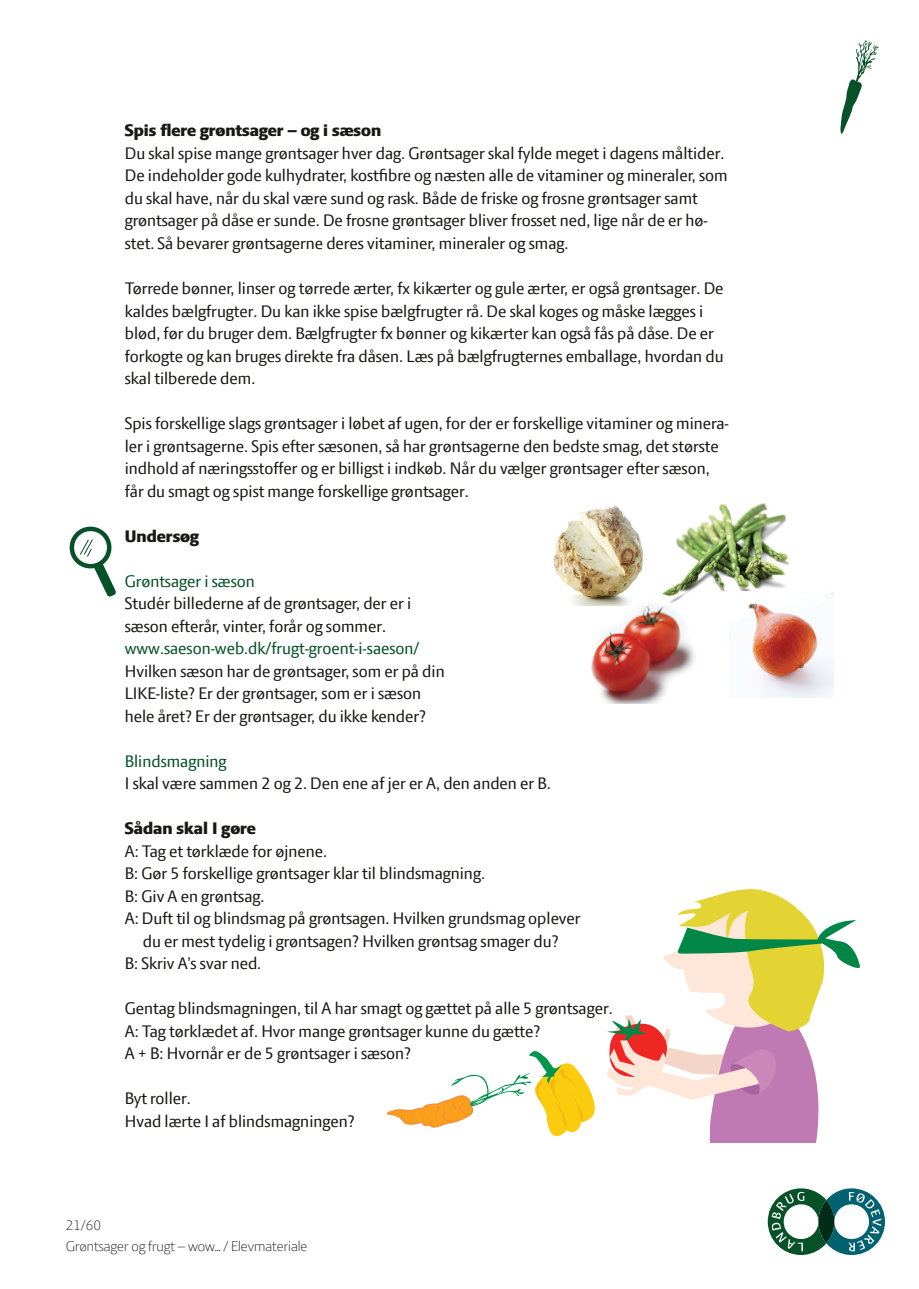
<style>
.page{position:relative;width:919px;height:1289px;background:#fff}
.page>*{position:absolute;margin:0;border:0;box-sizing:border-box;transform-origin:0 0}
.t1{font:18px/22.5px "LF Press Sans";color:#181817}
.t2{font:18px/22.5px "LF Press Sans";color:#075128}
.t3{font:800 18px "LF Press Sans";color:#181817}
.t4{font:300 15px/20.4px "LF Press Sans";color:#181817}
.s1{color:#181817}
</style>
<div class="page">
<svg style="left:767px;top:1188px;width:117px;height:66px"></svg>
<img style="left:587px;top:604px;width:108px;height:100px">
<img style="left:554px;top:506px;width:93px;height:99px">
<img style="left:660px;top:503px;width:130px;height:102px">
<img style="left:729px;top:591px;width:104px;height:106px">
<svg style="left:607px;top:889px;width:253px;height:253px"></svg>
<svg style="left:385px;top:1051px;width:210px;height:85px"></svg>
<svg style="left:840px;top:40px;width:38px;height:94px"></svg>
<svg style="left:69px;top:526px;width:47px;height:71px"></svg>
<p class="t3" style="left:125px;top:120px;width:258px">Spis flere grøntsager – og i sæson</p>
<p class="t1" style="left:125px;top:142px;width:604px">Du skal spise mange grøntsager hver dag. Grøntsager skal fylde meget i dagens måltider.<br>De indeholder gode kulhydrater, kostfibre og næsten alle de vitaminer og mineraler, som du skal have, når du skal være sund og rask. Både de friske og frosne grøntsager samt grøntsager på dåse er sunde. De frosne grøntsager bliver frosset ned, lige når de er hø&shy;stet. Så bevarer grøntsagerne deres vitaminer, mineraler og smag.</p>
<p class="t1" style="left:125px;top:277px;width:600px">Tørrede bønner, linser og tørrede ærter, fx kikærter og gule ærter, er også grøntsager. De kaldes bælgfrugter. Du kan ikke spise bælgfrugter rå. De skal koges og måske lægges i blød, før du bruger dem. Bælgfrugter fx bønner og kikærter kan også fås på dåse. De er forkogte og kan bruges direkte fra dåsen. Læs på bælgfrugternes emballage, hvordan du skal tilberede dem.</p>
<p class="t1" style="left:125px;top:412px;width:605px">Spis forskellige slags grøntsager i løbet af ugen, for der er forskellige vitaminer og minera&shy;ler i grøntsagerne. Spis efter sæsonen, så har grøntsagerne den bedste smag, det største indhold af næringsstoffer og er billigst i indkøb. Når du vælger grøntsager efter sæson, får du smagt og spist mange forskellige grøntsager.</p>
<p class="t3" style="left:125px;top:525px;width:76px">Undersøg</p>
<p class="t2" style="left:125px;top:569px;width:132px">Grøntsager i sæson</p>
<p class="t1" style="left:125px;top:592px;width:288px">Studér billederne af de grøntsager, der er i</p>
<p class="t2" style="left:125px;top:614px;width:296px"><span class="s1">sæson efterår, vinter, forår og sommer. </span>www.saeson-web.dk/frugt-groent-i-saeson/</p>
<p class="t1" style="left:125px;top:659px;width:321px">Hvilken sæson har de grøntsager, som er på din<br>LIKE-liste? Er der grøntsager, som er i sæson hele året? Er der grøntsager, du ikke kender?</p>
<p class="t2" style="left:125px;top:749px;width:103px">Blindsmagning</p>
<p class="t1" style="left:125px;top:772px;width:427px">I skal være sammen 2 og 2. Den ene af jer er A, den anden er B.</p>
<p class="t3" style="left:125px;top:818px;width:133px">Sådan skal I gøre</p>
<p class="t1" style="left:125px;top:839px;width:204px">A: Tag et tørklæde for øjnene.</p>
<p class="t1" style="left:125px;top:862px;width:361px">B: Gør 5 forskellige grøntsager klar til blindsmagning.</p>
<p class="t1" style="left:125px;top:884px;width:141px">B: Giv A en grøntsag.</p>
<p class="t1" style="left:125px;top:907px;width:457px">A: Duft til og blindsmag på grøntsagen. Hvilken grundsmag oplever</p>
<p class="t1" style="left:143px;top:929px;width:417px">du er mest tydelig i grøntsagen? Hvilken grøntsag smager du?</p>
<p class="t1" style="left:125px;top:952px;width:138px">B: Skriv A’s svar ned.</p>
<p class="t1" style="left:125px;top:997px;width:489px">Gentag blindsmagningen, til A har smagt og gættet på alle 5 grøntsager.</p>
<p class="t1" style="left:125px;top:1019px;width:417px">A: Tag tørklædet af. Hvor mange grøntsager kunne du gætte?</p>
<p class="t1" style="left:125px;top:1042px;width:288px">A + B: Hvornår er de 5 grøntsager i sæson?</p>
<p class="t1" style="left:125px;top:1087px;width:68px">Byt roller.</p>
<p class="t1" style="left:125px;top:1109px;width:231px">Hvad lærte I af blindsmagningen?</p>
<p class="t4" style="left:66px;top:1215px;width:243px">21/60<br>Grøntsager og frugt – wow… / Elevmateriale</p>
</div>
